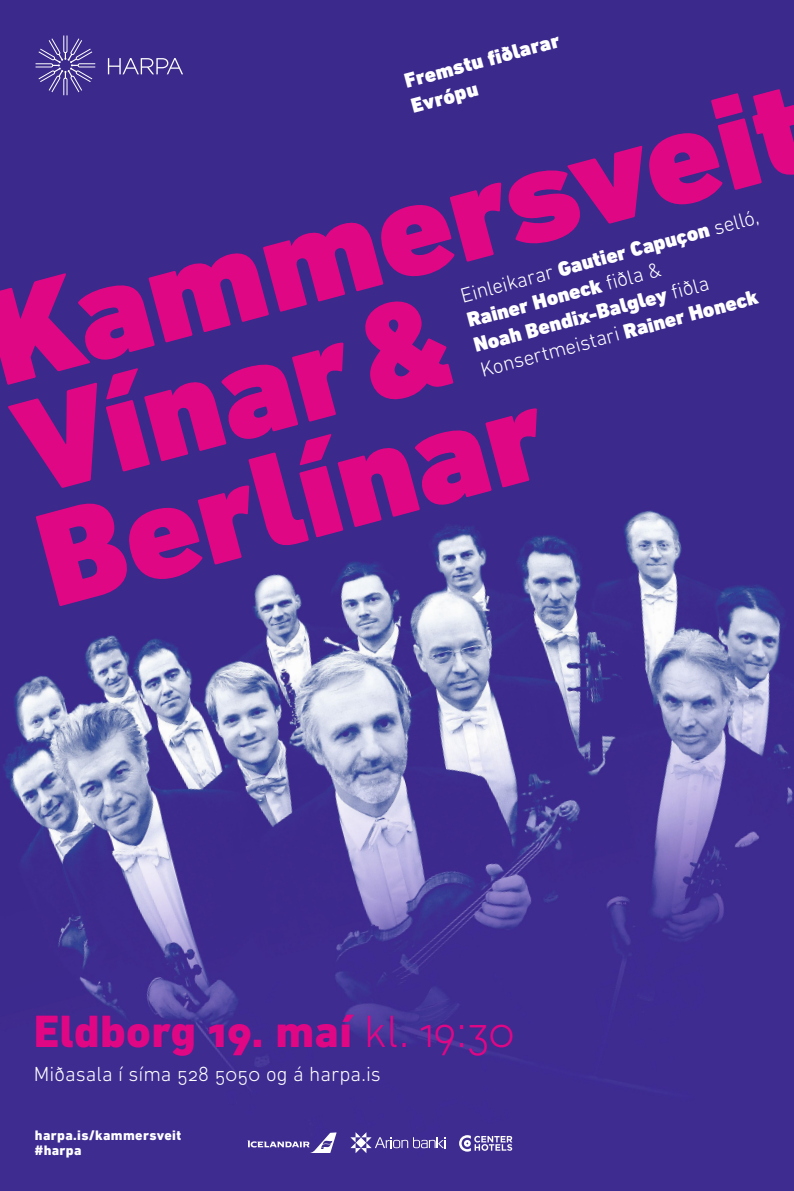
<style>
.page{position:relative;width:794px;height:1191px;background:#fff}
.page>*{position:absolute;margin:0;border:0;box-sizing:border-box;transform-origin:0 0}
.t1{font:900 136.85px/113.6px "DIN Next LT Pro";color:#e00785}
.t2{font:800 46.02px "DIN Next LT Pro";letter-spacing:.005em;color:#e00785}
.t3{font:900 21px/25.7px "DIN Next LT Pro";color:#fff}
.t4{font:300 20.65px "DIN Next LT Pro";color:#fff}
.t5{font:800 14px/15.8px "DIN Next LT Pro";letter-spacing:.025em;color:#fff}
.s1{font-weight:300}
</style>
<div class="page">
<img style="left:0;top:0;width:794px;height:1191px">
<svg style="left:247px;top:1132px;width:90px;height:21px;background:#6557a7"></svg>
<svg style="left:350px;top:1132px;width:96px;height:21px;background:#6355a6"></svg>
<svg style="left:459px;top:1135px;width:53px;height:16px"></svg>
<svg style="left:108px;top:58px;width:75px;height:16px"></svg>
<svg style="left:36px;top:35px;width:59px;height:60px;background:#58499d"></svg>
<p class="t3" style="left:401px;top:69px;width:161px;rotate:-15deg">Fremstu fi ðlarar<br>Evrópu</p>
<h1 class="t1" style="left:-32px;top:289px;width:850px;rotate:-15deg">Kammersveit<br>Vínar &amp;<br>Berlínar</h1>
<p class="t3" style="left:458px;top:283px;width:309px;rotate:-15deg"><span class="s1">Einleikarar</span> Gautier Capuçon <span class="s1">selló,<br></span>Rainer Honeck <span class="s1">fi ðla &amp;<br></span>Noah Bendix-Balgley <span class="s1">fi ðla<br>Konsertmeistari</span> Rainer Honeck</p>
<h2 class="t2" style="left:34px;top:1003px;width:483px">Eldborg 19. maí <span class="s1">kl. 19:30</span></h2>
<p class="t4" style="left:34px;top:1062px;width:348px">Miðasala í síma 528 5050 og á harpa.is</p>
<p class="t5" style="left:35px;top:1127px;width:148px">harpa.is/kammersveit #harpa</p>
</div>
